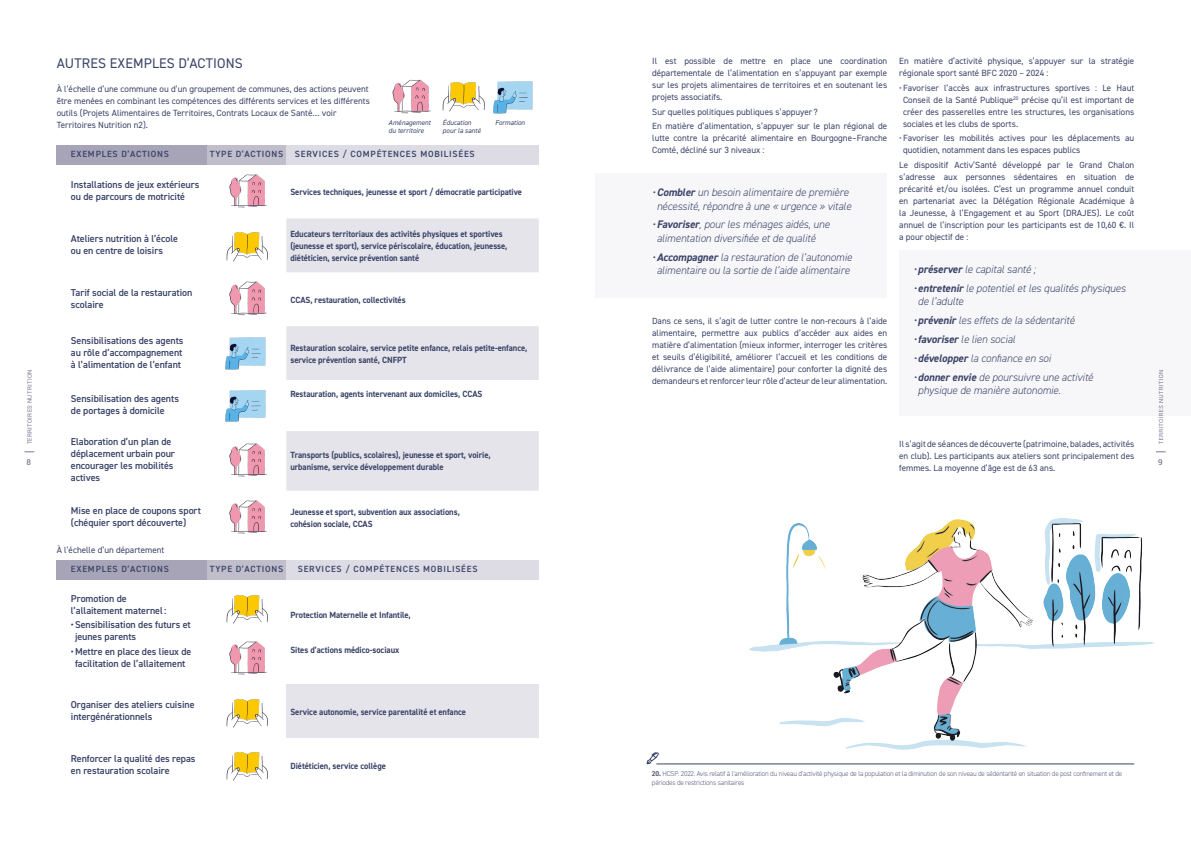
<style>
.page{position:relative;width:1191px;height:842px;background:#fff}
.page>*{position:absolute;margin:0;border:0;box-sizing:border-box;transform-origin:0 0}
.TITRE{font:14px "DIN2014";letter-spacing:.01em;color:#3a4368}
.COURANT{font:italic 300 11px/13.2px "DIN2014";letter-spacing:-.005em;color:#3a4368}
.COURANT-2{font:600 10px/12px "DIN2014";letter-spacing:-.005em;color:#3a4368}
.t1{font:9px/12px "DIN2014";color:#3a4368;text-align:justify}
.COURANT-3{font:700 9px/12px "DIN2014";letter-spacing:-.005em;color:#3a4368;scale:.95 1}
.COURANT-4{font:600 9px "DIN2014";letter-spacing:.085em;color:#3a4368}
.t2{font:500 8px "Roboto";color:#7b7994}
.NOTE{font:300 7px/9px "DIN2014";letter-spacing:-.025em;color:#565879}
.t3{font:italic 7px/8.4px "DIN2014";color:#3a4368}
.t4{font:6px "Roboto";letter-spacing:.05em;color:#7b7994}
.s1{font-weight:700}
</style>
<div class="page">
<div style="left:57px;top:145px;width:150px;height:20px;background:#a7a4b7"></div>
<div style="left:207px;top:145px;width:79px;height:20px;background:#c1becb"></div>
<div style="left:286px;top:145px;width:253px;height:20px;background:#dddce4"></div>
<svg style="left:286px;top:218px;width:253px;height:273px;fill:#e4e4ea"></svg>
<img style="left:229px;top:174px;width:38px;height:34px">
<img style="left:226px;top:232px;width:42px;height:30px">
<img style="left:229px;top:281px;width:38px;height:35px">
<img style="left:225px;top:337px;width:41px;height:33px">
<img style="left:225px;top:390px;width:41px;height:32px">
<img style="left:229px;top:443px;width:38px;height:34px">
<img style="left:229px;top:500px;width:38px;height:34px">
<div style="left:57px;top:560px;width:150px;height:19px;background:#a7a4b7"></div>
<div style="left:207px;top:560px;width:79px;height:19px;background:#c1becb"></div>
<div style="left:286px;top:560px;width:253px;height:19px;background:#dddce4"></div>
<div style="left:286px;top:684px;width:253px;height:54px;background:#e4e4ea"></div>
<img style="left:226px;top:595px;width:42px;height:29px">
<img style="left:229px;top:641px;width:38px;height:34px">
<img style="left:226px;top:699px;width:42px;height:29px">
<img style="left:226px;top:752px;width:42px;height:29px">
<img style="left:392px;top:79px;width:39px;height:35px">
<img style="left:442px;top:82px;width:43px;height:30px">
<img style="left:493px;top:81px;width:40px;height:33px">
<img style="left:720px;top:518px;width:435px;height:247px">
<div style="left:899px;top:251px;width:292px;height:165px;background:#f7f7f9"></div>
<svg style="left:1158px;top:370px;width:5px;height:74px"></svg>
<svg style="left:647px;top:752px;width:12px;height:12px"></svg>
<hr style="left:656px;top:764px;width:478px;height:1px;background:#394368">
<div style="left:595px;top:174px;width:292px;height:124px;background:#f7f7f9"></div>
<p class="t4" style="left:25px;top:444px;width:76px;rotate:-90deg">TERRITOIRES NUTRITION</p>
<p class="t2" style="left:27px;top:457px;width:6px">8</p>
<p class="TITRE" style="left:57px;top:54px;width:187px">AUTRES EXEMPLES D’ACTIONS</p>
<p class="t1" style="left:57px;top:83px;width:315px;text-align:left">À l’échelle d’une commune ou d’un groupement de communes, des actions peuvent être menées en combinant les compétences des différents services et les différents outils (Projets Alimentaires de Territoires, Contrats Locaux de Santé… voir Territoires Nutrition n2).</p>
<p class="t3" style="left:388px;top:118px;width:44px">Aménagement du territoire</p>
<p class="t3" style="left:442px;top:118px;width:40px">Éducation pour la santé</p>
<p class="t3" style="left:495px;top:118px;width:31px">Formation</p>
<p class="COURANT-4" style="left:71px;top:148px;width:99px">EXEMPLES D’ACTIONS</p>
<p class="COURANT-4" style="left:210px;top:148px;width:75px">TYPE D’ACTIONS</p>
<p class="COURANT-4" style="left:295px;top:148px;width:181px">SERVICES / COMPÉTENCES MOBILISÉES</p>
<p class="COURANT-2" style="left:71px;top:178px;width:130px">Installations de jeux extérieurs ou de parcours de motricité</p>
<p class="COURANT-3" style="left:290px;top:186px;width:245px">Services techniques, jeunesse et sport / démocratie participative</p>
<p class="COURANT-2" style="left:71px;top:232px;width:109px">Ateliers nutrition à l’école ou en centre de loisirs</p>
<p class="COURANT-3" style="left:290px;top:228px;width:230px">Educateurs territoriaux des activités physiques et sportives (jeunesse et sport), service périscolaire, éducation, jeunesse, diététicien, service prévention santé</p>
<p class="COURANT-2" style="left:71px;top:286px;width:123px">Tarif social de la restauration scolaire</p>
<p class="COURANT-3" style="left:290px;top:294px;width:123px">CCAS, restauration, collectivités</p>
<p class="COURANT-2" style="left:71px;top:334px;width:114px;text-align:justify">Sensibilisations des agents au rôle d’accompagnement à l’alimentation de l’enfant</p>
<p class="COURANT-3" style="left:290px;top:341px;width:251px">Restauration scolaire, service petite enfance, relais petite-enfance, service prévention santé, CNFPT</p>
<p class="COURANT-2" style="left:71px;top:392px;width:110px">Sensibilisation des agents de portages à domicile</p>
<p class="COURANT-3" style="left:290px;top:388px;width:204px">Restauration, agents intervenant aux domiciles, CCAS</p>
<p class="COURANT-2" style="left:71px;top:436px;width:106px">Elaboration d’un plan de déplacement urbain pour encourager les mobilités actives</p>
<p class="COURANT-3" style="left:290px;top:449px;width:212px">Transports (publics, scolaires), jeunesse et sport, voirie, urbanisme, service développement durable</p>
<p class="COURANT-2" style="left:71px;top:504px;width:131px">Mise en place de coupons sport (chéquier sport découverte)</p>
<p class="COURANT-3" style="left:290px;top:506px;width:180px">Jeunesse et sport, subvention aux associations, cohésion sociale, CCAS</p>
<p class="COURANT-4" style="left:71px;top:563px;width:99px">EXEMPLES D’ACTIONS</p>
<p class="COURANT-4" style="left:210px;top:563px;width:75px">TYPE D’ACTIONS</p>
<p class="COURANT-4" style="left:298px;top:563px;width:181px">SERVICES / COMPÉTENCES MOBILISÉES</p>
<p class="COURANT-2" style="left:71px;top:592px;width:97px">Promotion de l’allaitement maternel:</p>
<p class="COURANT-2" style="left:75px;top:619px;width:117px;text-indent:-4px">• Sensibilisation des futurs et jeunes parents</p>
<p class="COURANT-2" style="left:71px;top:646px;width:122px;text-align:center">• Mettre en place des lieux de facilitation de l’allaitement</p>
<p class="t1" style="left:57px;top:543px;width:109px">À l’échelle d’un département</p>
<p class="COURANT-3" style="left:290px;top:609px;width:128px">Protection Maternelle et Infantile,</p>
<p class="COURANT-3" style="left:290px;top:644px;width:116px">Sites d’actions médico-sociaux</p>
<p class="COURANT-2" style="left:71px;top:698px;width:125px">Organiser des ateliers cuisine intergénérationnels</p>
<p class="COURANT-3" style="left:290px;top:706px;width:186px">Service autonomie, service parentalité et enfance</p>
<p class="COURANT-2" style="left:71px;top:752px;width:126px">Renforcer la qualité des repas en restauration scolaire</p>
<p class="COURANT-3" style="left:290px;top:759px;width:102px">Diététicien, service collège</p>
<p class="t1" style="left:652px;top:54px;width:236px">Il est possible de mettre en place une coordination départementale de l’alimentation en s’appuyant par exemple sur les projets alimentaires de territoires et en soutenant les projets associatifs.</p>
<p class="t1" style="left:652px;top:105px;width:167px">Sur quelles politiques publiques s’appuyer ?</p>
<p class="t1" style="left:652px;top:120px;width:236px">En matière d’alimentation, s’appuyer sur le plan régional de lutte contre la précarité alimentaire en Bourgogne–Franche Comté, décliné sur 3 niveaux :</p>
<p class="COURANT" style="left:652px;top:186px;width:200px;text-align:center">• <span class="s1">Combler</span> un besoin alimentaire de première nécessité, répondre à une « urgence » vitale</p>
<p class="COURANT" style="left:656px;top:218px;width:175px;text-indent:-4px">•<span class="s1">Favoriser</span>, pour les ménages aidés, une alimentation diversifiée et de qualité</p>
<p class="COURANT" style="left:652px;top:250px;width:201px;text-align:center">• <span class="s1">Accompagner</span> la restauration de l’autonomie alimentaire ou la sortie de l’aide alimentaire</p>
<p class="t1" style="left:652px;top:315px;width:236px">Dans ce sens, il s’agit de lutter contre le non-recours à l’aide alimentaire, permettre aux publics d’accéder aux aides en matière d’alimentation (mieux informer, interroger les critères et seuils d’éligibilité, améliorer l’accueil et les conditions de délivrance de l’aide alimentaire) pour conforter la dignité des demandeurs et renforcer leur rôle d’acteur de leur alimentation.</p>
<p class="t1" style="left:899px;top:54px;width:236px">En matière d’activité physique, s’appuyer sur la stratégie régionale sport santé BFC 2020 – 2024 :</p>
<p class="t1" style="left:903px;top:81px;width:233px;text-indent:-4px">• Favoriser l’accès aux infrastructures sportives : Le Haut Conseil de la Santé Publique<sup>20</sup> précise qu’il est important de créer des passerelles entre les structures, les organisations sociales et les clubs de sports.</p>
<p class="t1" style="left:903px;top:132px;width:233px;text-indent:-4px">• Favoriser les mobilités actives pour les déplacements au quotidien, notamment dans les espaces publics</p>
<p class="t1" style="left:899px;top:159px;width:236px">Le dispositif Activ’Santé développé par le Grand Chalon s’adresse aux personnes sédentaires en situation de précarité et/ou isolées. C’est un programme annuel conduit en partenariat avec la Délégation Régionale Académique à la Jeunesse, à l’Engagement et au Sport (DRAJES). Le coût annuel de l’inscription pour les participants est de 10,60 €. Il a pour objectif de :</p>
<p class="COURANT" style="left:913px;top:263px;width:124px">• <span class="s1">préserver</span> le capital santé ;</p>
<p class="COURANT" style="left:918px;top:282px;width:209px;text-indent:-4px">• <span class="s1">entretenir</span> le potentiel et les qualités physiques de l’adulte</p>
<p class="COURANT" style="left:913px;top:314px;width:163px">• <span class="s1">prévenir</span> les effets de la sédentarité</p>
<p class="COURANT" style="left:913px;top:333px;width:103px">• <span class="s1">favoriser</span> le lien social</p>
<p class="COURANT" style="left:913px;top:352px;width:139px">• <span class="s1">développer</span> la confiance en soi</p>
<p class="COURANT" style="left:918px;top:370px;width:177px;text-indent:-4px">• <span class="s1">donner envie</span> de poursuivre une activité physique de manière autonomie.</p>
<p class="t1" style="left:899px;top:438px;width:236px">Il s’agit de séances de découverte (patrimoine, balades, activités en club). Les participants aux ateliers sont principalement des femmes. La moyenne d’âge est de 63 ans.</p>
<p class="t2" style="left:1158px;top:457px;width:6px">9</p>
<p class="NOTE" style="left:652px;top:769px;width:472px"><span class="s1">20.</span> HCSP. 2022. Avis relatif à l’amélioration du niveau d’activité physique de la population et la diminution de son niveau de sédentarité en situation de post confinement et de périodes de restrictions sanitaires</p>
</div>
